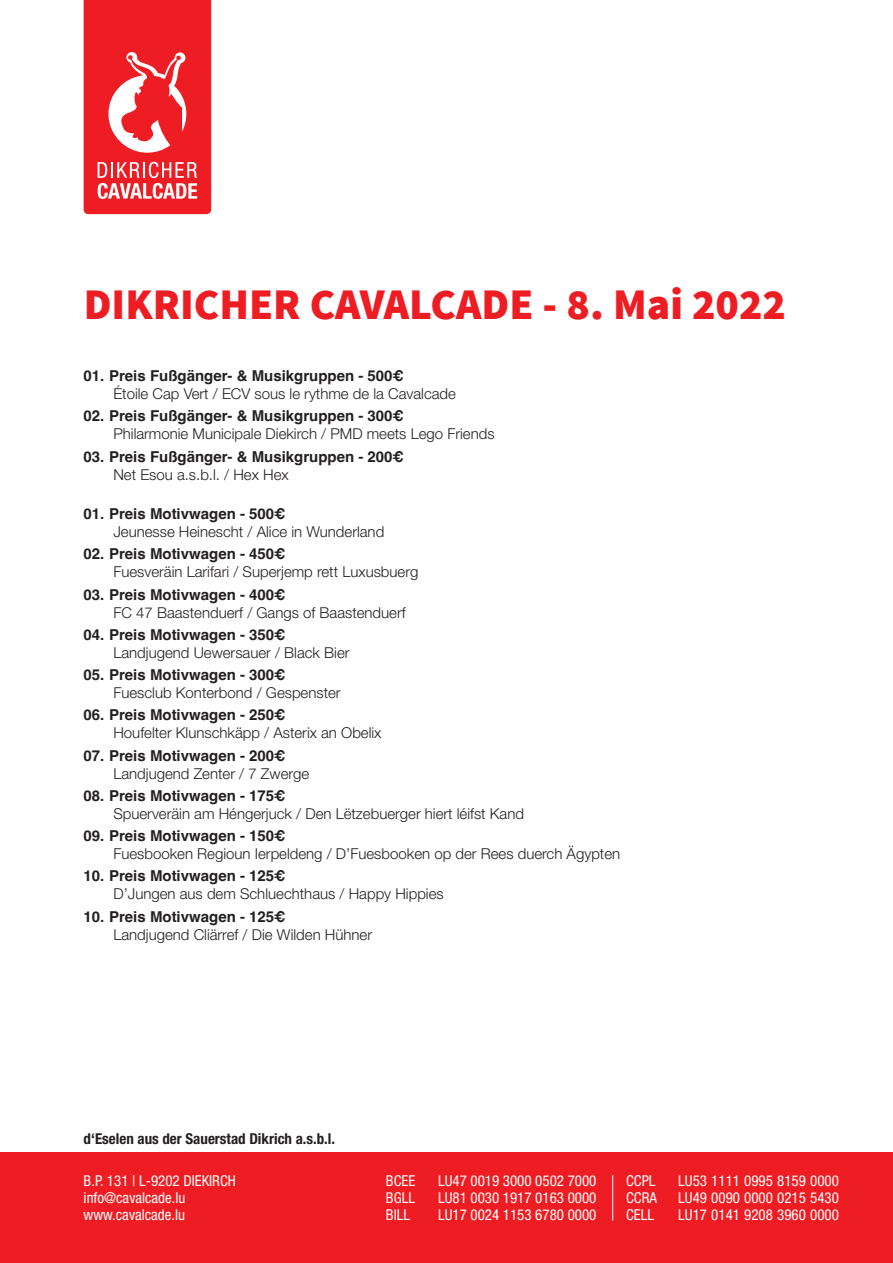
<style>
.page{position:relative;width:893px;height:1263px;background:#fff}
.page>*{position:absolute;margin:0;border:0;box-sizing:border-box;transform-origin:0 0}
.t1{font:900 43.5px "Source Sans Pro";color:#ee1d23}
.t2{font:300 15px "Helvetica Neue LT Std";color:#231f20}
.t3{font:700 15px "Helvetica";color:#231f20}
.t4{font:condensed 15px "Helvetica Neue LT Std";color:#fff}
.t5{font:700 condensed 15px "Helvetica Neue LT Std";color:#231f20}
</style>
<div class="page">
<div style="left:0;top:1152px;width:893px;height:111px;background:#ee1d23"></div>
<hr style="left:612px;top:1175px;width:1px;height:46px;background:#fff">
<svg style="left:84px;top:0;width:127px;height:214px;background:#f03d42"></svg>
<p class="t1" style="left:84px;top:277px;width:704px">DIKRICHER CAVALCADE - 8. Mai 2022</p>
<p class="t3" style="left:84px;top:367px;width:322px">01. Preis Fußgänger- &amp; Musikgruppen - 500€</p>
<p class="t2" style="left:113px;top:385px;width:344px">Étoile Cap Vert / ECV sous le rythme de la Cavalcade</p>
<p class="t3" style="left:84px;top:407px;width:322px">02. Preis Fußgänger- &amp; Musikgruppen - 300€</p>
<p class="t2" style="left:113px;top:425px;width:383px">Philarmonie Municipale Diekirch / PMD meets Lego Friends</p>
<p class="t3" style="left:84px;top:447px;width:322px">03. Preis Fußgänger- &amp; Musikgruppen - 200€</p>
<p class="t2" style="left:113px;top:465px;width:177px">Net Esou a.s.b.l. / Hex Hex</p>
<p class="t3" style="left:84px;top:505px;width:203px">01. Preis Motivwagen - 500€</p>
<p class="t2" style="left:113px;top:522px;width:272px">Jeunesse Heinescht / Alice in Wunderland</p>
<p class="t3" style="left:84px;top:545px;width:203px">02. Preis Motivwagen - 450€</p>
<p class="t2" style="left:113px;top:563px;width:307px">Fuesveräin Larifari / Superjemp rett Luxusbuerg</p>
<p class="t3" style="left:84px;top:585px;width:203px">03. Preis Motivwagen - 400€</p>
<p class="t2" style="left:113px;top:603px;width:294px">FC 47 Baastenduerf / Gangs of Baastenduerf</p>
<p class="t3" style="left:84px;top:625px;width:203px">04. Preis Motivwagen - 350€</p>
<p class="t2" style="left:113px;top:643px;width:238px">Landjugend Uewersauer / Black Bier</p>
<p class="t3" style="left:84px;top:666px;width:203px">05. Preis Motivwagen - 300€</p>
<p class="t2" style="left:113px;top:683px;width:229px">Fuesclub Konterbond / Gespenster</p>
<p class="t3" style="left:84px;top:706px;width:203px">06. Preis Motivwagen - 250€</p>
<p class="t2" style="left:113px;top:724px;width:270px">Houfelter Klunschkäpp / Asterix an Obelix</p>
<p class="t3" style="left:84px;top:746px;width:203px">07. Preis Motivwagen - 200€</p>
<p class="t2" style="left:113px;top:764px;width:197px">Landjugend Zenter / 7 Zwerge</p>
<p class="t3" style="left:84px;top:786px;width:203px">08. Preis Motivwagen - 175€</p>
<p class="t2" style="left:113px;top:804px;width:412px">Spuerveräin am Héngerjuck / Den Lëtzebuerger hiert léifst Kand</p>
<p class="t3" style="left:84px;top:827px;width:203px">09. Preis Motivwagen - 150€</p>
<p class="t2" style="left:113px;top:844px;width:508px">Fuesbooken Regioun Ierpeldeng / D’Fuesbooken op der Rees duerch Ägypten</p>
<p class="t3" style="left:84px;top:867px;width:203px">10. Preis Motivwagen - 125€</p>
<p class="t2" style="left:113px;top:885px;width:332px">D’Jungen aus dem Schluechthaus / Happy Hippies</p>
<p class="t3" style="left:84px;top:907px;width:203px">10. Preis Motivwagen - 125€</p>
<p class="t2" style="left:113px;top:925px;width:260px">Landjugend Cliärref / Die Wilden Hühner</p>
<p class="t5" style="left:84px;top:1129px;width:253px">d‘Eselen aus der Sauerstad Dikrich a.s.b.l.</p>
<p class="t4" style="left:84px;top:1172px;width:154px">B.P. 131 | L-9202 DIEKIRCH</p>
<p class="t4" style="left:84px;top:1189px;width:103px">info@cavalcade.lu</p>
<p class="t4" style="left:84px;top:1206px;width:103px">www.cavalcade.lu</p>
<p class="t4" style="left:386px;top:1172px;width:31px">BCEE</p>
<p class="t4" style="left:386px;top:1189px;width:31px">BGLL</p>
<p class="t4" style="left:386px;top:1206px;width:26px">BILL</p>
<p class="t4" style="left:438px;top:1172px;width:160px">LU47 0019 3000 0502 7000</p>
<p class="t4" style="left:438px;top:1189px;width:160px">LU81 0030 1917 0163 0000</p>
<p class="t4" style="left:438px;top:1206px;width:160px">LU17 0024 1153 6780 0000</p>
<p class="t4" style="left:626px;top:1172px;width:31px">CCPL</p>
<p class="t4" style="left:626px;top:1189px;width:32px">CCRA</p>
<p class="t4" style="left:626px;top:1206px;width:30px">CELL</p>
<p class="t4" style="left:678px;top:1172px;width:162px">LU53 1111 0995 8159 0000</p>
<p class="t4" style="left:678px;top:1189px;width:162px">LU49 0090 0000 0215 5430</p>
<p class="t4" style="left:678px;top:1206px;width:162px">LU17 0141 9208 3960 0000</p>
</div>
